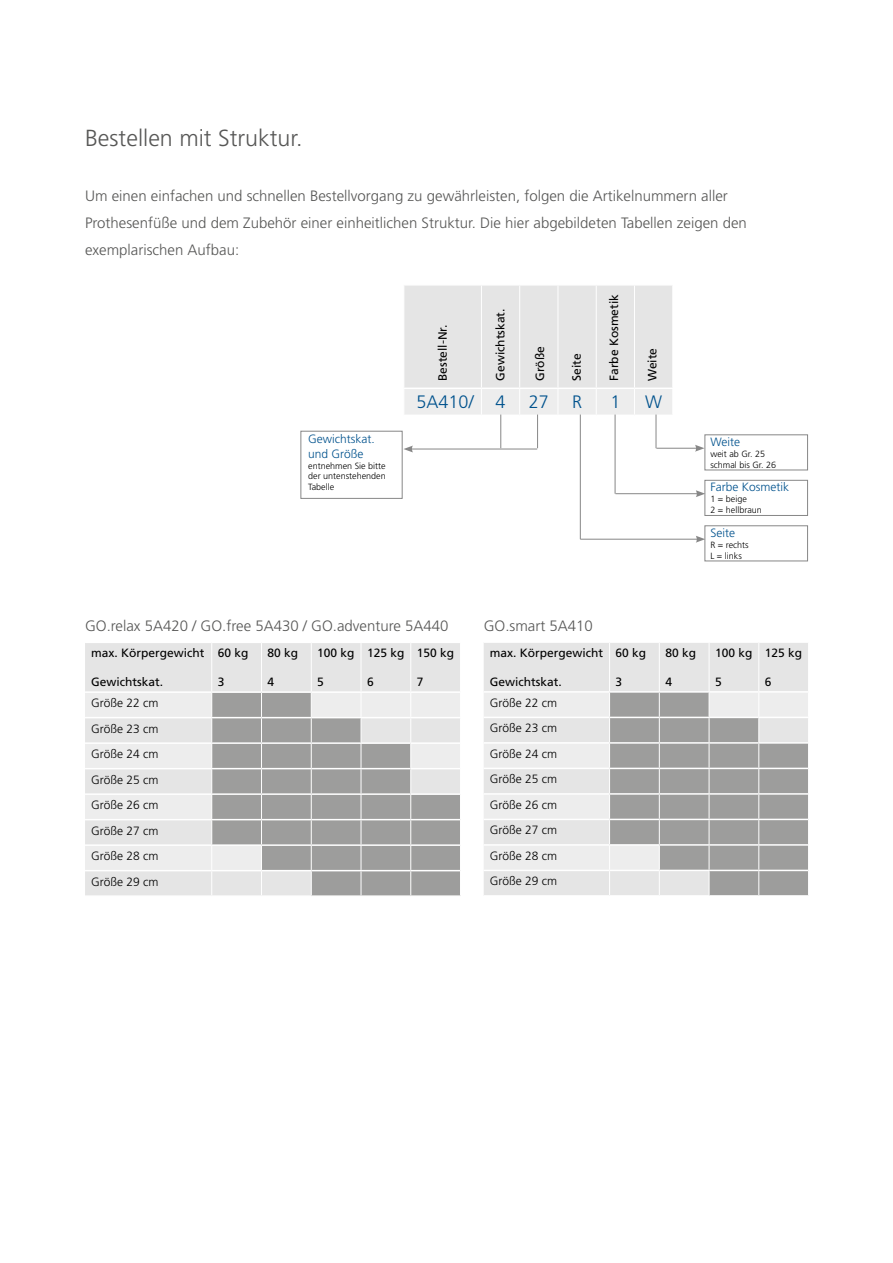
<style>
.page{position:relative;width:893px;height:1263px;background:#fff}
.page>*{position:absolute;margin:0;border:0;box-sizing:border-box;transform-origin:0 0}
.t1{font:300 23.25px "Frutiger LT";color:#575756}
.t2{font:300 18px "Frutiger LT";color:#00528d}
.t3{font:300 15px/27px "Frutiger LT";color:#575756}
.t4{font:12px "Frutiger LT";color:#000}
.t5{font:300 12px/25.5px "Frutiger LT";color:#000;text-align:justify}
.t6{font:300 12px/14.4px "Frutiger LT";color:#00528d}
.t7{font:300 9px/10.8px "Frutiger LT";color:#000}
</style>
<div class="page">
<svg style="left:404px;top:285px;width:268px;height:130px;background:#e7e7e7"></svg>
<hr style="left:500px;top:415px;width:1px;height:33px;background:#878787">
<hr style="left:411px;top:449px;width:126px;height:1px;background:#878787">
<svg style="left:404px;top:446px;width:9px;height:6px"></svg>
<hr style="left:656px;top:415px;width:1px;height:33px;background:#878787">
<hr style="left:656px;top:448px;width:41px;height:1px;background:#878787">
<svg style="left:695px;top:445px;width:9px;height:7px"></svg>
<div style="left:704px;top:434px;width:104px;height:36px;border:1px solid #878787"></div>
<hr style="left:615px;top:415px;width:1px;height:79px;background:#878787">
<hr style="left:615px;top:493px;width:83px;height:1px;background:#878787">
<svg style="left:696px;top:490px;width:8px;height:7px"></svg>
<div style="left:704px;top:480px;width:104px;height:36px;border:1px solid #878787"></div>
<hr style="left:580px;top:415px;width:1px;height:124px;background:#878787">
<hr style="left:580px;top:539px;width:118px;height:1px;background:#878787">
<svg style="left:696px;top:536px;width:8px;height:7px"></svg>
<div style="left:704px;top:525px;width:104px;height:36px;border:1px solid #878787"></div>
<hr style="left:537px;top:415px;width:1px;height:33px;background:#878787">
<div style="left:300px;top:431px;width:103px;height:68px;border:1px solid #878787"></div>
<div style="left:484px;top:643px;width:324px;height:252px;background:#e5e5e5"></div>
<div style="left:484px;top:693px;width:125px;height:177px;background:#ededed"></div>
<hr style="left:484px;top:742px;width:126px;height:2px;background:#fff">
<hr style="left:484px;top:768px;width:126px;height:1px;background:#fff">
<hr style="left:484px;top:793px;width:126px;height:2px;background:#fff">
<hr style="left:484px;top:819px;width:126px;height:1px;background:#fff">
<hr style="left:484px;top:844px;width:126px;height:2px;background:#fff">
<hr style="left:484px;top:870px;width:126px;height:1px;background:#fff">
<hr style="left:484px;top:691px;width:126px;height:2px;background:#fff">
<hr style="left:484px;top:717px;width:126px;height:1px;background:#fff">
<hr style="left:609px;top:643px;width:1px;height:48px;background:#fff">
<hr style="left:659px;top:643px;width:1px;height:48px;background:#fff">
<hr style="left:709px;top:643px;width:1px;height:48px;background:#fff">
<hr style="left:758px;top:643px;width:1px;height:48px;background:#fff">
<hr style="left:610px;top:691px;width:49px;height:2px;background:#fff">
<hr style="left:659px;top:691px;width:50px;height:2px;background:#fff">
<hr style="left:709px;top:691px;width:50px;height:2px;background:#fff">
<hr style="left:759px;top:691px;width:50px;height:2px;background:#fff">
<svg style="left:609px;top:692px;width:200px;height:204px;background:#babab9"></svg>
<div style="left:85px;top:643px;width:375px;height:252px;background:#e5e5e5"></div>
<div style="left:85px;top:693px;width:126px;height:177px;background:#ededed"></div>
<svg style="left:212px;top:693px;width:248px;height:202px;background:#b1b1b0"></svg>
<hr style="left:85px;top:742px;width:127px;height:2px;background:#fff">
<hr style="left:85px;top:768px;width:127px;height:1px;background:#fff">
<hr style="left:85px;top:793px;width:127px;height:2px;background:#fff">
<hr style="left:85px;top:819px;width:127px;height:1px;background:#fff">
<hr style="left:85px;top:844px;width:127px;height:2px;background:#fff">
<hr style="left:85px;top:870px;width:127px;height:1px;background:#fff">
<hr style="left:85px;top:691px;width:127px;height:2px;background:#fff">
<hr style="left:85px;top:717px;width:127px;height:1px;background:#fff">
<hr style="left:212px;top:742px;width:49px;height:2px;background:#fff">
<hr style="left:261px;top:742px;width:50px;height:2px;background:#fff">
<hr style="left:311px;top:742px;width:50px;height:2px;background:#fff">
<hr style="left:361px;top:742px;width:50px;height:2px;background:#fff">
<hr style="left:411px;top:742px;width:49px;height:2px;background:#fff">
<hr style="left:212px;top:768px;width:49px;height:1px;background:#fff">
<hr style="left:261px;top:768px;width:50px;height:1px;background:#fff">
<hr style="left:311px;top:768px;width:50px;height:1px;background:#fff">
<hr style="left:361px;top:768px;width:50px;height:1px;background:#fff">
<hr style="left:411px;top:768px;width:49px;height:1px;background:#fff">
<hr style="left:212px;top:793px;width:49px;height:2px;background:#fff">
<hr style="left:261px;top:793px;width:50px;height:2px;background:#fff">
<hr style="left:311px;top:793px;width:50px;height:2px;background:#fff">
<hr style="left:361px;top:793px;width:50px;height:2px;background:#fff">
<hr style="left:411px;top:793px;width:49px;height:2px;background:#fff">
<hr style="left:212px;top:819px;width:49px;height:1px;background:#fff">
<hr style="left:261px;top:819px;width:50px;height:1px;background:#fff">
<hr style="left:311px;top:819px;width:50px;height:1px;background:#fff">
<hr style="left:361px;top:819px;width:50px;height:1px;background:#fff">
<hr style="left:411px;top:819px;width:49px;height:1px;background:#fff">
<hr style="left:212px;top:844px;width:49px;height:2px;background:#fff">
<hr style="left:261px;top:844px;width:50px;height:2px;background:#fff">
<hr style="left:311px;top:844px;width:50px;height:2px;background:#fff">
<hr style="left:361px;top:844px;width:50px;height:2px;background:#fff">
<hr style="left:411px;top:844px;width:49px;height:2px;background:#fff">
<hr style="left:212px;top:870px;width:49px;height:1px;background:#fff">
<hr style="left:261px;top:870px;width:50px;height:1px;background:#fff">
<hr style="left:311px;top:870px;width:50px;height:1px;background:#fff">
<hr style="left:361px;top:870px;width:50px;height:1px;background:#fff">
<hr style="left:411px;top:870px;width:49px;height:1px;background:#fff">
<hr style="left:211px;top:643px;width:1px;height:48px;background:#fff">
<hr style="left:261px;top:643px;width:1px;height:48px;background:#fff">
<hr style="left:311px;top:643px;width:1px;height:48px;background:#fff">
<hr style="left:361px;top:643px;width:1px;height:48px;background:#fff">
<hr style="left:410px;top:643px;width:1px;height:48px;background:#fff">
<hr style="left:212px;top:691px;width:49px;height:2px;background:#fff">
<hr style="left:261px;top:691px;width:50px;height:2px;background:#fff">
<hr style="left:311px;top:691px;width:50px;height:2px;background:#fff">
<hr style="left:361px;top:691px;width:50px;height:2px;background:#fff">
<hr style="left:411px;top:691px;width:50px;height:2px;background:#fff">
<hr style="left:212px;top:717px;width:49px;height:1px;background:#fff">
<hr style="left:261px;top:717px;width:50px;height:1px;background:#fff">
<hr style="left:311px;top:717px;width:50px;height:1px;background:#fff">
<hr style="left:361px;top:717px;width:50px;height:1px;background:#fff">
<hr style="left:411px;top:717px;width:50px;height:1px;background:#fff">
<svg style="left:211px;top:693px;width:1px;height:202px"></svg>
<svg style="left:261px;top:693px;width:1px;height:202px"></svg>
<svg style="left:311px;top:693px;width:1px;height:202px"></svg>
<svg style="left:361px;top:693px;width:1px;height:202px"></svg>
<svg style="left:410px;top:693px;width:1px;height:202px"></svg>
<h1 class="t1" style="left:85px;top:125px;width:219px">Bestellen mit Struktur.</h1>
<p class="t3" style="left:85px;top:183px;width:663px">Um einen einfachen und schnellen Bestellvorgang zu gewährleisten, folgen die Artikelnummern aller<br>Prothesenfüße und dem Zubehör einer einheitlichen Struktur. Die hier abgebildeten Tabellen zeigen den exemplarischen Aufbau:</p>
<p class="t4" style="left:435px;top:381px;width:58px;rotate:-90deg">Bestell-Nr.</p>
<p class="t4" style="left:493px;top:381px;width:74px;rotate:-90deg">Gewichtskat.</p>
<p class="t4" style="left:533px;top:381px;width:36px;rotate:-90deg">Größe</p>
<p class="t4" style="left:569px;top:381px;width:29px;rotate:-90deg">Seite</p>
<p class="t4" style="left:607px;top:381px;width:88px;rotate:-90deg">Farbe Kosmetik</p>
<p class="t4" style="left:645px;top:381px;width:34px;rotate:-90deg">Weite</p>
<p class="t6" style="left:308px;top:432px;width:68px">Gewichtskat. und Größe</p>
<p class="t7" style="left:308px;top:460px;width:79px;text-align:justify">entnehmen Sie bitte der untenstehenden Tabelle</p>
<p class="t2" style="left:417px;top:391px;width:90px">5A410/ 4</p>
<p class="t2" style="left:529px;top:391px;width:22px">27</p>
<p class="t2" style="left:572px;top:391px;width:12px">R</p>
<p class="t2" style="left:610px;top:391px;width:12px">1</p>
<p class="t2" style="left:645px;top:391px;width:18px">W</p>
<p class="t6" style="left:710px;top:435px;width:31px">Weite</p>
<p class="t7" style="left:710px;top:448px;width:67px">weit ab Gr. 25 schmal bis Gr. 26</p>
<p class="t6" style="left:710px;top:480px;width:80px">Farbe Kosmetik</p>
<p class="t7" style="left:710px;top:494px;width:53px">1 = beige<br>2 = hellbraun</p>
<p class="t6" style="left:710px;top:526px;width:26px">Seite</p>
<p class="t7" style="left:710px;top:539px;width:40px">R = rechts<br>L = links</p>
<p class="t3" style="left:85px;top:613px;width:365px">GO.relax 5A420 / GO.free 5A430 / GO.adventure 5A440</p>
<p class="t3" style="left:484px;top:613px;width:111px">GO.smart 5A410</p>
<p class="t4" style="left:91px;top:646px;width:115px">max. Körpergewicht</p>
<p class="t4" style="left:91px;top:675px;width:74px">Gewichtskat.</p>
<p class="t4" style="left:218px;top:646px;width:32px">60 kg</p>
<p class="t4" style="left:218px;top:675px;width:8px">3</p>
<p class="t4" style="left:267px;top:646px;width:32px">80 kg</p>
<p class="t4" style="left:267px;top:675px;width:8px">4</p>
<p class="t4" style="left:317px;top:646px;width:39px">100 kg</p>
<p class="t4" style="left:317px;top:675px;width:8px">5</p>
<p class="t4" style="left:367px;top:646px;width:39px">125 kg</p>
<p class="t4" style="left:367px;top:675px;width:8px">6</p>
<p class="t4" style="left:417px;top:646px;width:39px">150 kg</p>
<p class="t4" style="left:417px;top:675px;width:8px">7</p>
<p class="t4" style="left:490px;top:646px;width:115px">max. Körpergewicht</p>
<p class="t4" style="left:490px;top:675px;width:74px">Gewichtskat.</p>
<p class="t4" style="left:616px;top:646px;width:32px">60 kg</p>
<p class="t4" style="left:616px;top:675px;width:8px">3</p>
<p class="t4" style="left:665px;top:646px;width:32px">80 kg</p>
<p class="t4" style="left:665px;top:675px;width:8px">4</p>
<p class="t4" style="left:715px;top:646px;width:39px">100 kg</p>
<p class="t4" style="left:715px;top:675px;width:8px">5</p>
<p class="t4" style="left:765px;top:646px;width:39px">125 kg</p>
<p class="t4" style="left:765px;top:675px;width:8px">6</p>
<p class="t5" style="left:91px;top:690px;width:69px">Größe 22 cm Größe 23 cm Größe 24 cm Größe 25 cm Größe 26 cm Größe 27 cm Größe 28 cm Größe 29 cm</p>
<p class="t5" style="left:490px;top:690px;width:69px">Größe 22 cm Größe 23 cm Größe 24 cm Größe 25 cm Größe 26 cm Größe 27 cm Größe 28 cm Größe 29 cm</p>
</div>
